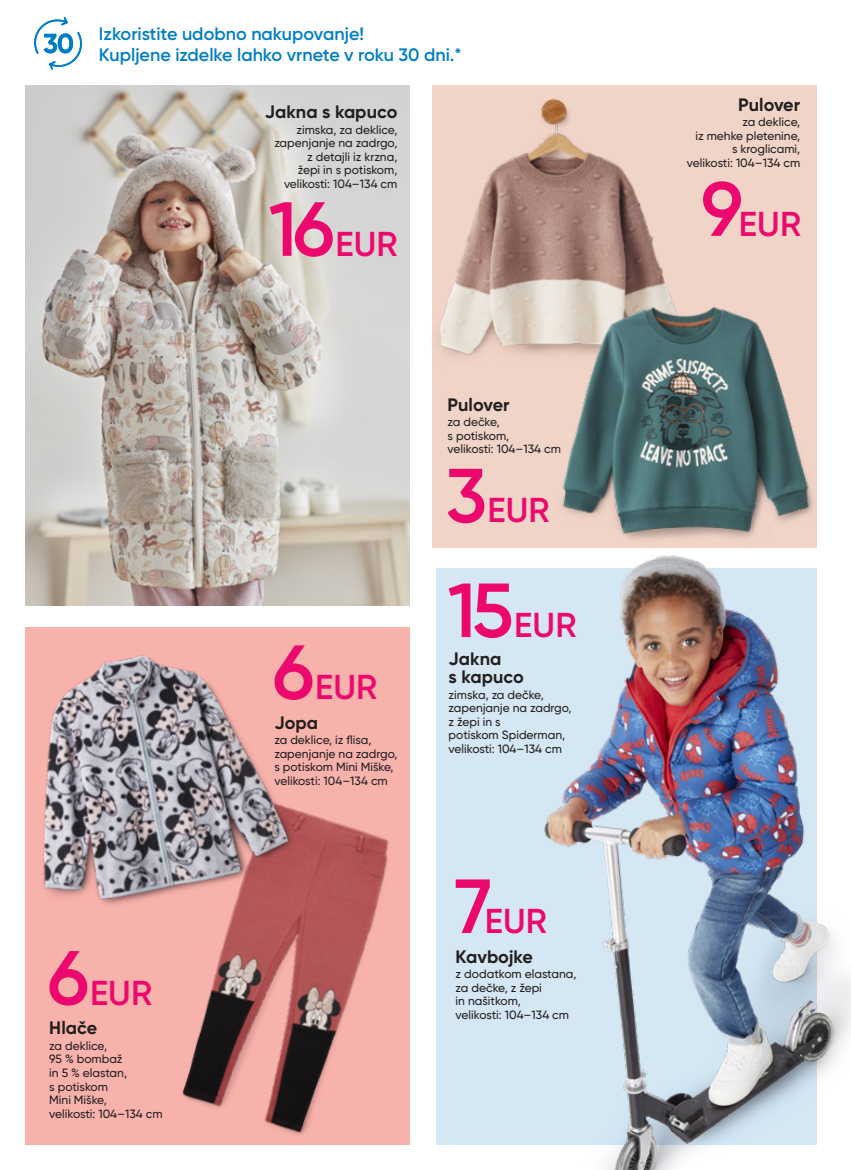
<style>
.page{position:relative;width:851px;height:1170px;background:#fff}
.page>*{position:absolute;margin:0;border:0;box-sizing:border-box;transform-origin:0 0}
.t1{font:600 34.5px "Gilroy";letter-spacing:.005em;color:#ec096d}
.t2{font:600 18px/21px "Gilroy";color:#007ec5}
.t3{font:700 18px/18px "Gilroy";color:#231f20}
.t4{font:500 12px/13.5px "Gilroy";color:#231f20}
.s1{font-size:76.5px}
</style>
<div class="page">
<div style="left:432px;top:85px;width:384px;height:462px;background:#f1d4c8"></div>
<div style="left:25px;top:626px;width:384px;height:518px;background:#f8b2ac"></div>
<img style="left:26px;top:85px;width:383px;height:520px">
<img style="left:401px;top:85px;width:254px;height:403px">
<img style="left:527px;top:251px;width:290px;height:233px">
<img style="left:438px;top:484px;width:412px;height:685px">
<img style="left:147px;top:770px;width:263px;height:375px">
<img style="left:25px;top:626px;width:287px;height:317px">
<svg style="left:34px;top:16px;width:48px;height:54px"></svg>
<h2 class="t2" style="left:99px;top:23px;width:364px">Izkoristite udobno nakupovanje!<br>Kupljene izdelke lahko vrnete v roku 30 dni.*</h2>
<h2 class="t3" style="left:265px;top:103px;width:134px">Jakna s kapuco</h2>
<p class="t4" style="left:274px;top:123px;width:124px;text-align:right">zimska, za deklice, zapenjanje na zadrgo, z detajli iz krzna,<br>žepi in s potiskom, velikosti: 104–134 cm</p>
<h1 class="t1" style="left:47px;top:971px;width:106px"><span class="s1">6</span>EUR</h1>
<h2 class="t3" style="left:49px;top:1018px;width:49px">Hlače</h2>
<p class="t4" style="left:49px;top:1038px;width:115px">za deklice,<br>95 % bombaž<br>in 5 % elastan,<br>s potiskom<br>Mini Miške,<br>velikosti: 104–134 cm</p>
<h1 class="t1" style="left:269px;top:222px;width:130px"><span class="s1">16</span>EUR</h1>
<h1 class="t1" style="left:272px;top:665px;width:106px"><span class="s1">6</span>EUR</h1>
<h2 class="t3" style="left:274px;top:713px;width:45px">Jopa</h2>
<p class="t4" style="left:274px;top:733px;width:124px">za deklice, iz flisa, zapenjanje na zadrgo, s potiskom Mini Miške, velikosti: 104–134 cm</p>
<h2 class="t3" style="left:447px;top:395px;width:63px">Pulover</h2>
<p class="t4" style="left:447px;top:415px;width:115px">za dečke,<br>s potiskom,<br>velikosti: 104–134 cm</p>
<h1 class="t1" style="left:445px;top:489px;width:105px"><span class="s1">3</span>EUR</h1>
<h1 class="t1" style="left:447px;top:603px;width:130px"><span class="s1">15</span>EUR</h1>
<h2 class="t3" style="left:448px;top:649px;width:77px">Jakna<br>s kapuco</h2>
<p class="t4" style="left:448px;top:687px;width:124px">zimska, za dečke, zapenjanje na zadrgo, z žepi in s<br>potiskom Spiderman, velikosti: 104–134 cm</p>
<h1 class="t1" style="left:454px;top:899px;width:94px"><span class="s1">7</span>EUR</h1>
<h2 class="t3" style="left:455px;top:947px;width:79px">Kavbojke</h2>
<p class="t4" style="left:455px;top:967px;width:122px">z dodatkom elastana, za dečke, z žepi<br>in našitkom,<br>velikosti: 104–134 cm</p>
<h2 class="t3" style="left:738px;top:95px;width:63px">Pulover</h2>
<p class="t4" style="left:686px;top:115px;width:115px;text-align:right">za deklice,<br>iz mehke pletenine,<br>s kroglicami, velikosti: 104–134 cm</p>
<h1 class="t1" style="left:701px;top:202px;width:102px"><span class="s1">9</span>EUR</h1>
</div>
